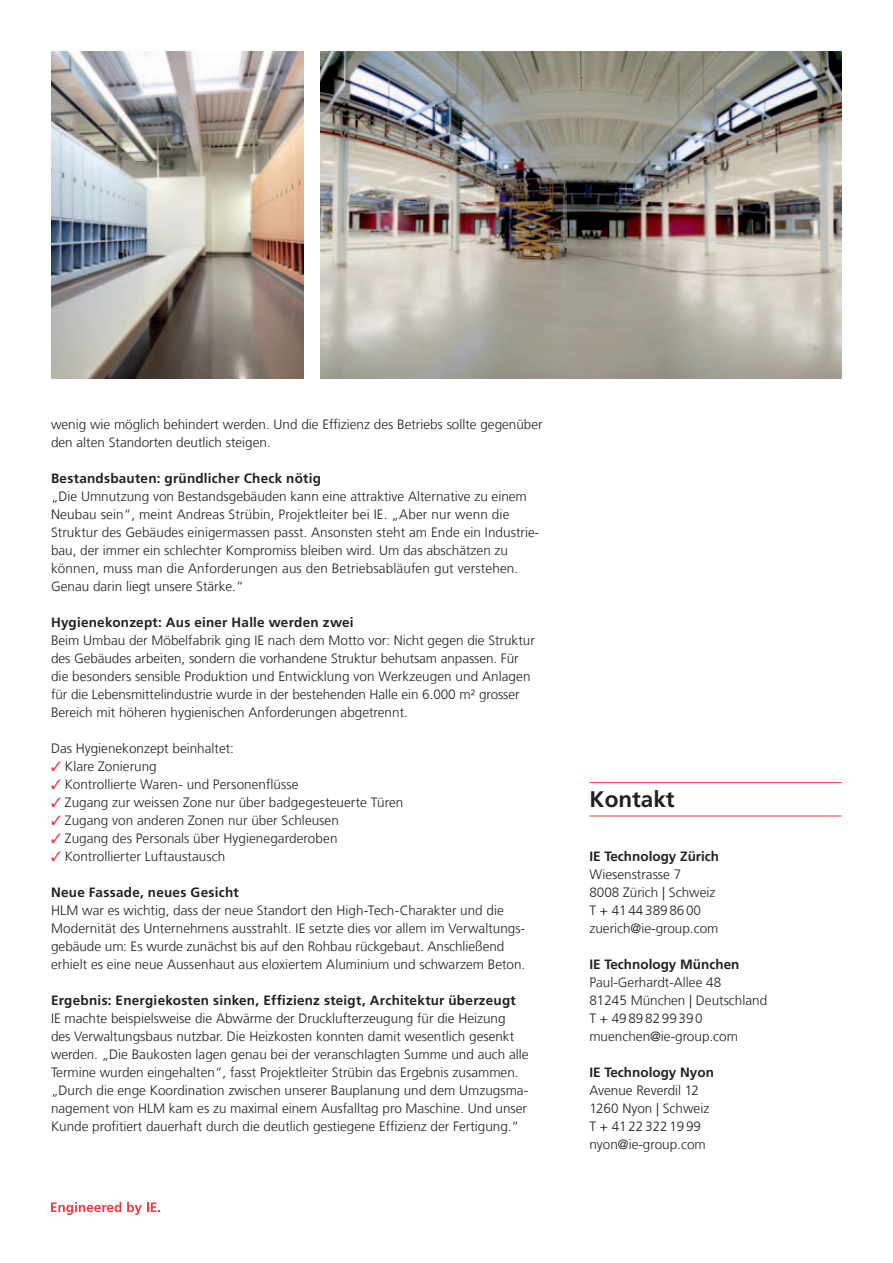
<style>
.page{position:relative;width:893px;height:1263px;background:#fff}
.page>*{position:absolute;margin:0;border:0;box-sizing:border-box;transform-origin:0 0}
.t1{font:700 22.5px "Frutiger LT Com";color:#231f20}
.t2{font:300 13.5px/18px "Frutiger LT Com";color:#231f20}
.t3{font:700 13.5px "Frutiger LT Com";letter-spacing:.02em;color:#231f20}
.t4{font:700 13.5px "Frutiger LT Com";color:#231f20}
.s1{color:#ee3a41}
</style>
<div class="page">
<hr style="left:590px;top:782px;width:252px;height:1px;background:#ee3a41">
<hr style="left:590px;top:816px;width:252px;height:1px;background:#ee3a41">
<svg style="left:51px;top:1202px;width:70px;height:13px"></svg>
<svg style="left:127px;top:1202px;width:33px;height:13px"></svg>
<img style="left:320px;top:51px;width:522px;height:327px">
<img style="left:51px;top:51px;width:252px;height:327px">
<p class="t2" style="left:51px;top:415px;width:493px">wenig wie möglich behindert werden. Und die Effizienz des Betriebs sollte gegenüber den alten Standorten deutlich steigen.</p>
<p class="t3" style="left:51px;top:470px;width:272px">Bestandsbauten: gründlicher Check nötig</p>
<p class="t2" style="left:51px;top:487px;width:490px">„Die Umnutzung von Bestandsgebäuden kann eine attraktive Alternative zu einem Neubau sein“, meint Andreas Strübin, Projektleiter bei IE. „Aber nur wenn die Struktur des Gebäudes einigermassen passt. Ansonsten steht am Ende ein Industrie&shy;bau, der immer ein schlechter Kompromiss bleiben wird. Um das abschätzen zu können, muss man die Anforderungen aus den Betriebsabläufen gut verstehen.<br>Genau darin liegt unsere Stärke.“</p>
<p class="t3" style="left:51px;top:614px;width:304px">Hygienekonzept: Aus einer Halle werden zwei</p>
<p class="t2" style="left:51px;top:631px;width:485px">Beim Umbau der Möbelfabrik ging IE nach dem Motto vor: Nicht gegen die Struktur des Gebäudes arbeiten, sondern die vorhandene Struktur behutsam anpassen. Für die besonders sensible Produktion und Entwicklung von Werkzeugen und Anlagen für die Lebensmittelindustrie wurde in der bestehenden Halle ein 6.000 m² grosser Bereich mit höheren hygienischen Anforderungen abgetrennt.</p>
<p class="t2" style="left:51px;top:739px;width:185px">Das Hygienekonzept beinhaltet:</p>
<p class="t2" style="left:51px;top:757px;width:107px"><span class="s1">✓</span> Klare Zonierung</p>
<p class="t2" style="left:51px;top:775px;width:249px"><span class="s1">✓</span> Kontrollierte Waren- und Personenflüsse</p>
<p class="t2" style="left:51px;top:793px;width:354px"><span class="s1">✓</span> Zugang zur weissen Zone nur über badgegesteuerte Türen</p>
<p class="t2" style="left:51px;top:811px;width:289px"><span class="s1">✓</span> Zugang von anderen Zonen nur über Schleusen</p>
<p class="t2" style="left:51px;top:829px;width:288px"><span class="s1">✓</span> Zugang des Personals über Hygienegarderoben</p>
<p class="t2" style="left:51px;top:847px;width:176px"><span class="s1">✓</span> Kontrollierter Luftaustausch</p>
<p class="t3" style="left:51px;top:884px;width:189px">Neue Fassade, neues Gesicht</p>
<p class="t2" style="left:51px;top:901px;width:476px">HLM war es wichtig, dass der neue Standort den High-Tech-Charakter und die Modernität des Unternehmens ausstrahlt. IE setzte dies vor allem im Verwaltungs&shy;gebäude um: Es wurde zunächst bis auf den Rohbau rückgebaut. Anschließend erhielt es eine neue Aussenhaut aus eloxiertem Aluminium und schwarzem Beton.</p>
<p class="t3" style="left:51px;top:992px;width:466px">Ergebnis: Energiekosten sinken, Effizienz steigt, Architektur überzeugt</p>
<p class="t2" style="left:51px;top:1009px;width:479px">IE machte beispielsweise die Abwärme der Drucklufterzeugung für die Heizung<br>des Verwaltungsbaus nutzbar. Die Heizkosten konnten damit wesentlich gesenkt werden. „Die Baukosten lagen genau bei der veranschlagten Summe und auch alle Termine wurden eingehalten“, fasst Projektleiter Strübin das Ergebnis zusammen. „Durch die enge Koordination zwischen unserer Bauplanung und dem Umzugsma&shy;nagement von HLM kam es zu maximal einem Ausfalltag pro Maschine. Und unser Kunde profitiert dauerhaft durch die deutlich gestiegene Effizienz der Fertigung.“</p>
<h1 class="t1" style="left:590px;top:786px;width:87px">Kontakt</h1>
<p class="t4" style="left:589px;top:848px;width:131px">IE Technology Zürich</p>
<p class="t2" style="left:589px;top:865px;width:131px">Wiesenstrasse 7<br>8008 Zürich | Schweiz<br>T + 41443898600 zuerich@ie-group.com</p>
<p class="t4" style="left:589px;top:956px;width:152px">IE Technology München</p>
<p class="t2" style="left:589px;top:973px;width:179px">Paul-Gerhardt-Allee 48<br>81245 München | Deutschland<br>T + 49898299390 muenchen@ie-group.com</p>
<p class="t3" style="left:589px;top:1064px;width:126px">IE Technology Nyon</p>
<p class="t2" style="left:589px;top:1081px;width:121px">Avenue Reverdil 12<br>1260 Nyon | Schweiz<br>T + 41223221999 nyon@ie-group.com</p>
</div>
